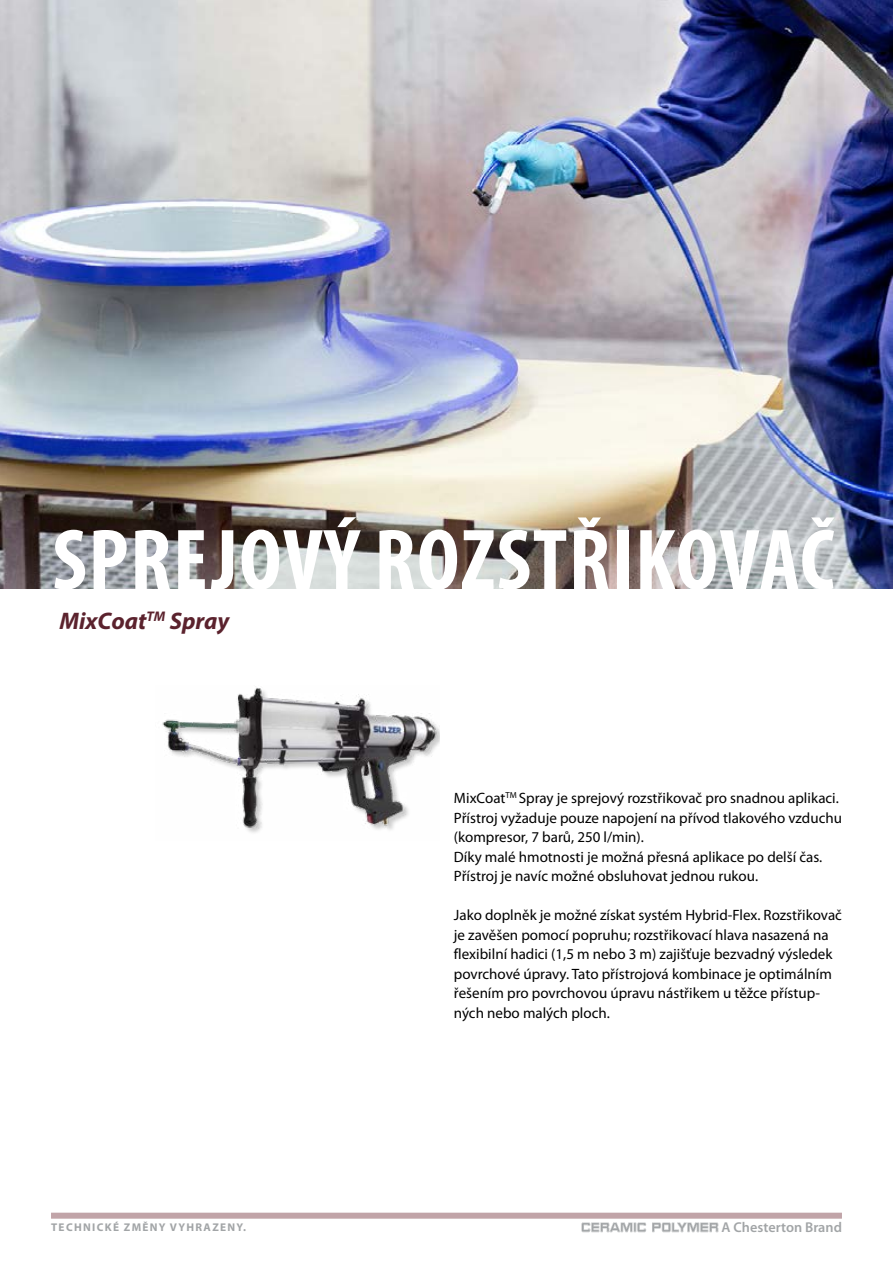
<style>
.page{position:relative;width:893px;height:1263px;background:#fff}
.page>*{position:absolute;margin:0;border:0;box-sizing:border-box;transform-origin:0 0}
.t1{font:700 condensed 87.45px "Myriad Pro";letter-spacing:.02em;color:#fff}
.t2{font:italic 700 24px "Myriad Pro";color:#5b222d}
.t3{font:15px/19.5px "Myriad Pro";color:#000}
.t4{font:600 14.25px "Myriad Pro";color:#a2a5a7}
.t5{font:700 11.25px "Myriad Pro";letter-spacing:.12em;color:#a2a5a7}
</style>
<div class="page">
<svg style="left:581px;top:1222px;width:65px;height:10px"></svg>
<svg style="left:652px;top:1222px;width:66px;height:10px"></svg>
<div style="left:51px;top:1213px;width:791px;height:6px;background:#c1a4a8"></div>
<img style="left:0;top:0;width:893px;height:589px">
<img style="left:162px;top:688px;width:277px;height:145px">
<h1 class="t1" style="left:52px;top:505px;width:784px">SPREJOVÝ ROZSTŘIKOVAČ</h1>
<h2 class="t2" style="left:60px;top:605px;width:171px">MixCoat<sup>TM</sup> Spray</h2>
<p class="t3" style="left:454px;top:788px;width:390px">MixCoat<sup>TM</sup> Spray je sprejový rozstřikovač pro snadnou aplikaci.<br>Přístroj vyžaduje pouze napojení na přívod tlakového vzduchu (kompresor, 7 barů, 250 l/min).<br>Díky malé hmotnosti je možná přesná aplikace po delší čas.<br>Přístroj je navíc možné obsluhovat jednou rukou.</p>
<p class="t3" style="left:454px;top:905px;width:389px">Jako doplněk je možné získat systém Hybrid-Flex. Rozstřikovač je zavěšen pomocí popruhu; rozstřikovací hlava nasazená na flexibilní hadici (1,5 m nebo 3 m) zajišťuje bezvadný výsledek povrchové úpravy. Tato přístrojová kombinace je optimálním řešením pro povrchovou úpravu nástřikem u těžce přístup&shy;ných nebo malých ploch.</p>
<p class="t5" style="left:51px;top:1220px;width:197px">TECHNICKÉ ZMĚNY VYHRAZENY.</p>
<p class="t4" style="left:722px;top:1218px;width:122px">A Chesterton Brand</p>
</div>
